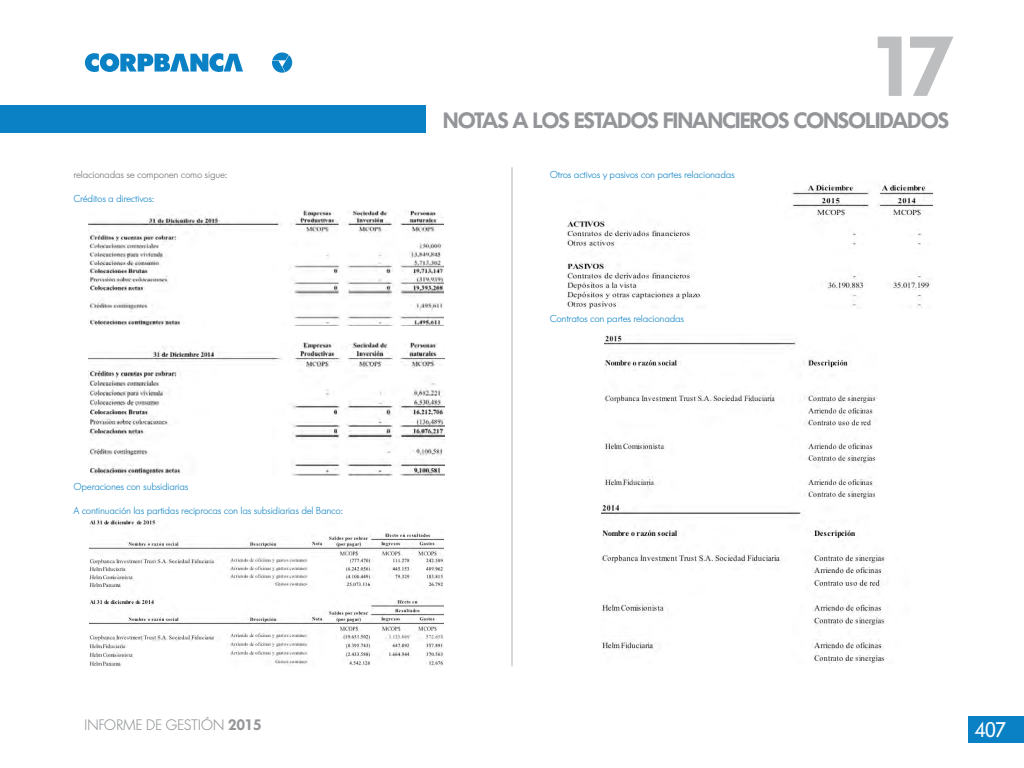
<style>
.page{position:relative;width:1024px;height:768px;background:#fff}
.page>*{position:absolute;margin:0;border:0;box-sizing:border-box;transform-origin:0 0}
.t1{font:600 84px "Futura BQ";color:#bcbec0}
.t2{font:600 22px "Futura BQ";letter-spacing:-.05em;color:#939598}
.t3{font:21px "Futura BQ";color:#fff}
.t4{font:300 15px "Futura BQ";letter-spacing:-.025em;color:#939598}
.t5{font:300 10px "Futura BQ";letter-spacing:-.025em;color:#0a81c5}
.t6{font:300 10px "Futura BQ";letter-spacing:-.025em;color:#6d6e71}
.s1{font-weight:600}
</style>
<div class="page">
<svg style="left:272px;top:52px;width:20px;height:21px"></svg>
<svg style="left:85px;top:53px;width:158px;height:19px"></svg>
<div style="left:0;top:105px;width:426px;height:27px;background:#0a81c5"></div>
<div style="left:968px;top:716px;width:56px;height:26px;background:#0a81c5"></div>
<hr style="left:511px;top:167px;width:1px;height:499px;background:#b1b4b6">
<img style="left:89px;top:210px;width:355px;height:116px">
<img style="left:89px;top:342px;width:355px;height:133px">
<img style="left:89px;top:519px;width:355px;height:147px">
<img style="left:566px;top:183px;width:367px;height:126px">
<img style="left:604px;top:334px;width:274px;height:165px">
<img style="left:601px;top:504px;width:285px;height:159px">
<p class="t6" style="left:73px;top:168px;width:155px">relacionadas se componen como sigue:</p>
<p class="t5" style="left:73px;top:192px;width:82px">Créditos a directivos:</p>
<p class="t5" style="left:73px;top:480px;width:117px">Operaciones con subsidiarias</p>
<p class="t5" style="left:73px;top:504px;width:271px">A continuación las partidas reciprocas con las subsidiarias del Banco:</p>
<h3 class="t4" style="left:84px;top:715px;width:179px">INFORME DE GESTIÓN <span class="s1">2015</span></h3>
<h1 class="t1" style="left:870px;top:12px;width:87px">17</h1>
<h2 class="t2" style="left:443px;top:106px;width:508px">NOTAS A LOS ESTADOS FINANCIEROS CONSOLIDADOS</h2>
<p class="t5" style="left:550px;top:168px;width:187px">Otros activos y pasivos con partes relacionadas</p>
<p class="t5" style="left:550px;top:312px;width:136px">Contratos con partes relacionadas</p>
<h3 class="t3" style="left:974px;top:716px;width:33px">407</h3>
</div>
